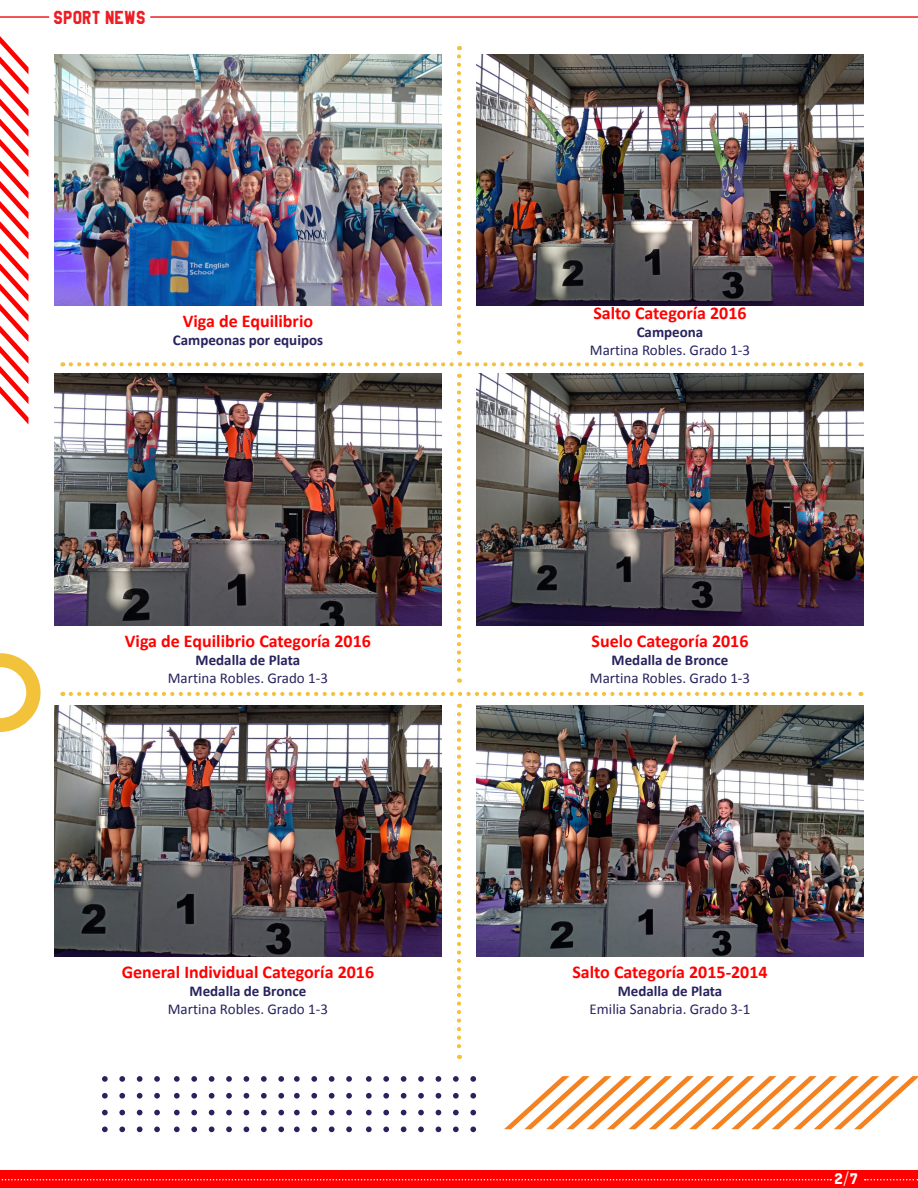
<style>
.page{position:relative;width:918px;height:1188px;background:#fff}
.page>*{position:absolute;margin:0;border:0;box-sizing:border-box;transform-origin:0 0}
.t1{font:700 18px "Calibri";color:#f00}
.t2{font:16.5px "High School USA Sans";letter-spacing:.01em;color:#ee1d23}
.t3{font:15px "Calibri";color:#27235e}
.t4{font:700 15px "Calibri";color:#27235e}
.t5{font:13.5px "High School USA Sans";color:#fff}
</style>
<div class="page">
<hr style="left:0;top:16px;width:49px;height:2px;background:#ee1d23">
<hr style="left:151px;top:16px;width:767px;height:2px;background:#ee1d23">
<svg style="left:0;top:16px;width:28px;height:408px"></svg>
<svg style="left:0;top:653px;width:41px;height:79px"></svg>
<img style="left:54px;top:54px;width:388px;height:252px">
<img style="left:54px;top:374px;width:388px;height:251px">
<img style="left:54px;top:705px;width:388px;height:251px">
<img style="left:476px;top:54px;width:388px;height:252px">
<img style="left:476px;top:374px;width:388px;height:251px">
<img style="left:476px;top:705px;width:388px;height:251px">
<div style="left:0;top:1170px;width:918px;height:18px;background:#f00"></div>
<svg style="left:1px;top:1179px;width:828px;height:1px"></svg>
<svg style="left:865px;top:1179px;width:53px;height:1px"></svg>
<svg style="left:71px;top:692px;width:781px;height:4px"></svg>
<svg style="left:71px;top:362px;width:781px;height:4px"></svg>
<svg style="left:457px;top:714px;width:4px;height:345px"></svg>
<svg style="left:457px;top:384px;width:4px;height:299px"></svg>
<svg style="left:457px;top:56px;width:4px;height:299px"></svg>
<svg style="left:278px;top:1076px;width:6px;height:6px"></svg>
<svg style="left:278px;top:1093px;width:6px;height:6px"></svg>
<svg style="left:278px;top:1110px;width:6px;height:5px"></svg>
<svg style="left:278px;top:1127px;width:6px;height:5px"></svg>
<svg style="left:261px;top:1076px;width:6px;height:6px"></svg>
<svg style="left:261px;top:1093px;width:6px;height:6px"></svg>
<svg style="left:261px;top:1110px;width:6px;height:5px"></svg>
<svg style="left:261px;top:1127px;width:6px;height:5px"></svg>
<svg style="left:244px;top:1076px;width:5px;height:6px"></svg>
<svg style="left:244px;top:1093px;width:5px;height:6px"></svg>
<svg style="left:244px;top:1110px;width:5px;height:5px"></svg>
<svg style="left:244px;top:1127px;width:5px;height:5px"></svg>
<svg style="left:226px;top:1076px;width:6px;height:6px"></svg>
<svg style="left:226px;top:1093px;width:6px;height:6px"></svg>
<svg style="left:226px;top:1110px;width:6px;height:5px"></svg>
<svg style="left:226px;top:1127px;width:6px;height:5px"></svg>
<svg style="left:209px;top:1076px;width:5px;height:6px"></svg>
<svg style="left:209px;top:1093px;width:5px;height:6px"></svg>
<svg style="left:209px;top:1110px;width:5px;height:5px"></svg>
<svg style="left:209px;top:1127px;width:5px;height:5px"></svg>
<svg style="left:191px;top:1076px;width:6px;height:6px"></svg>
<svg style="left:191px;top:1093px;width:6px;height:6px"></svg>
<svg style="left:191px;top:1110px;width:6px;height:5px"></svg>
<svg style="left:191px;top:1127px;width:6px;height:5px"></svg>
<svg style="left:174px;top:1076px;width:6px;height:6px"></svg>
<svg style="left:174px;top:1093px;width:6px;height:6px"></svg>
<svg style="left:174px;top:1110px;width:6px;height:5px"></svg>
<svg style="left:174px;top:1127px;width:6px;height:5px"></svg>
<svg style="left:154px;top:1076px;width:6px;height:6px"></svg>
<svg style="left:154px;top:1093px;width:6px;height:6px"></svg>
<svg style="left:154px;top:1110px;width:6px;height:5px"></svg>
<svg style="left:154px;top:1127px;width:6px;height:5px"></svg>
<svg style="left:137px;top:1076px;width:6px;height:6px"></svg>
<svg style="left:137px;top:1093px;width:6px;height:6px"></svg>
<svg style="left:137px;top:1110px;width:6px;height:5px"></svg>
<svg style="left:137px;top:1127px;width:6px;height:5px"></svg>
<svg style="left:119px;top:1076px;width:6px;height:6px"></svg>
<svg style="left:119px;top:1093px;width:6px;height:6px"></svg>
<svg style="left:119px;top:1110px;width:6px;height:5px"></svg>
<svg style="left:119px;top:1127px;width:6px;height:5px"></svg>
<svg style="left:102px;top:1076px;width:6px;height:6px"></svg>
<svg style="left:102px;top:1093px;width:6px;height:6px"></svg>
<svg style="left:102px;top:1110px;width:6px;height:5px"></svg>
<svg style="left:102px;top:1127px;width:6px;height:5px"></svg>
<svg style="left:504px;top:1076px;width:414px;height:53px"></svg>
<svg style="left:470px;top:1076px;width:6px;height:6px"></svg>
<svg style="left:470px;top:1093px;width:6px;height:6px"></svg>
<svg style="left:470px;top:1110px;width:6px;height:5px"></svg>
<svg style="left:470px;top:1127px;width:6px;height:5px"></svg>
<svg style="left:453px;top:1076px;width:6px;height:6px"></svg>
<svg style="left:453px;top:1093px;width:6px;height:6px"></svg>
<svg style="left:453px;top:1110px;width:6px;height:5px"></svg>
<svg style="left:453px;top:1127px;width:6px;height:5px"></svg>
<svg style="left:436px;top:1076px;width:5px;height:6px"></svg>
<svg style="left:436px;top:1093px;width:5px;height:6px"></svg>
<svg style="left:436px;top:1110px;width:5px;height:5px"></svg>
<svg style="left:436px;top:1127px;width:5px;height:5px"></svg>
<svg style="left:418px;top:1076px;width:6px;height:6px"></svg>
<svg style="left:418px;top:1093px;width:6px;height:6px"></svg>
<svg style="left:418px;top:1110px;width:6px;height:5px"></svg>
<svg style="left:418px;top:1127px;width:6px;height:5px"></svg>
<svg style="left:401px;top:1076px;width:5px;height:6px"></svg>
<svg style="left:401px;top:1093px;width:5px;height:6px"></svg>
<svg style="left:401px;top:1110px;width:5px;height:5px"></svg>
<svg style="left:401px;top:1127px;width:5px;height:5px"></svg>
<svg style="left:383px;top:1076px;width:6px;height:6px"></svg>
<svg style="left:383px;top:1093px;width:6px;height:6px"></svg>
<svg style="left:383px;top:1110px;width:6px;height:5px"></svg>
<svg style="left:383px;top:1127px;width:6px;height:5px"></svg>
<svg style="left:366px;top:1076px;width:6px;height:6px"></svg>
<svg style="left:366px;top:1093px;width:6px;height:6px"></svg>
<svg style="left:366px;top:1110px;width:6px;height:5px"></svg>
<svg style="left:366px;top:1127px;width:6px;height:5px"></svg>
<svg style="left:346px;top:1076px;width:6px;height:6px"></svg>
<svg style="left:346px;top:1093px;width:6px;height:6px"></svg>
<svg style="left:346px;top:1110px;width:6px;height:5px"></svg>
<svg style="left:346px;top:1127px;width:6px;height:5px"></svg>
<svg style="left:329px;top:1076px;width:6px;height:6px"></svg>
<svg style="left:329px;top:1093px;width:6px;height:6px"></svg>
<svg style="left:329px;top:1110px;width:6px;height:5px"></svg>
<svg style="left:329px;top:1127px;width:6px;height:5px"></svg>
<svg style="left:311px;top:1076px;width:6px;height:6px"></svg>
<svg style="left:311px;top:1093px;width:6px;height:6px"></svg>
<svg style="left:311px;top:1110px;width:6px;height:5px"></svg>
<svg style="left:311px;top:1127px;width:6px;height:5px"></svg>
<svg style="left:294px;top:1076px;width:6px;height:6px"></svg>
<svg style="left:294px;top:1093px;width:6px;height:6px"></svg>
<svg style="left:294px;top:1110px;width:6px;height:5px"></svg>
<svg style="left:294px;top:1127px;width:6px;height:5px"></svg>
<p class="t2" style="left:53px;top:7px;width:94px">SPORT NEWS</p>
<p class="t1" style="left:183px;top:310px;width:132px">Viga de Equilibrio</p>
<p class="t4" style="left:173px;top:331px;width:152px">Campeonas por equipos</p>
<p class="t1" style="left:125px;top:629px;width:248px">Viga de Equilibrio Categoría 2016</p>
<p class="t4" style="left:196px;top:650px;width:106px">Medalla de Plata</p>
<p class="t3" style="left:168px;top:668px;width:162px">Martina Robles. Grado 1-3</p>
<p class="t1" style="left:122px;top:961px;width:254px">General Individual Categoría 2016</p>
<p class="t4" style="left:190px;top:981px;width:118px">Medalla de Bronce</p>
<p class="t3" style="left:168px;top:1000px;width:162px">Martina Robles. Grado 1-3</p>
<p class="t1" style="left:593px;top:302px;width:155px">Salto Categoría 2016</p>
<p class="t4" style="left:637px;top:322px;width:68px">Campeona</p>
<p class="t3" style="left:590px;top:341px;width:162px">Martina Robles. Grado 1-3</p>
<p class="t1" style="left:592px;top:629px;width:159px">Suelo Categoría 2016</p>
<p class="t4" style="left:612px;top:650px;width:118px">Medalla de Bronce</p>
<p class="t3" style="left:590px;top:668px;width:162px">Martina Robles. Grado 1-3</p>
<p class="t1" style="left:572px;top:961px;width:197px">Salto Categoría 2015-2014</p>
<p class="t4" style="left:618px;top:981px;width:106px">Medalla de Plata</p>
<p class="t3" style="left:590px;top:1000px;width:162px">Emilia Sanabria. Grado 3-1</p>
<p class="t5" style="left:834px;top:1171px;width:25px">2/7</p>
</div>
